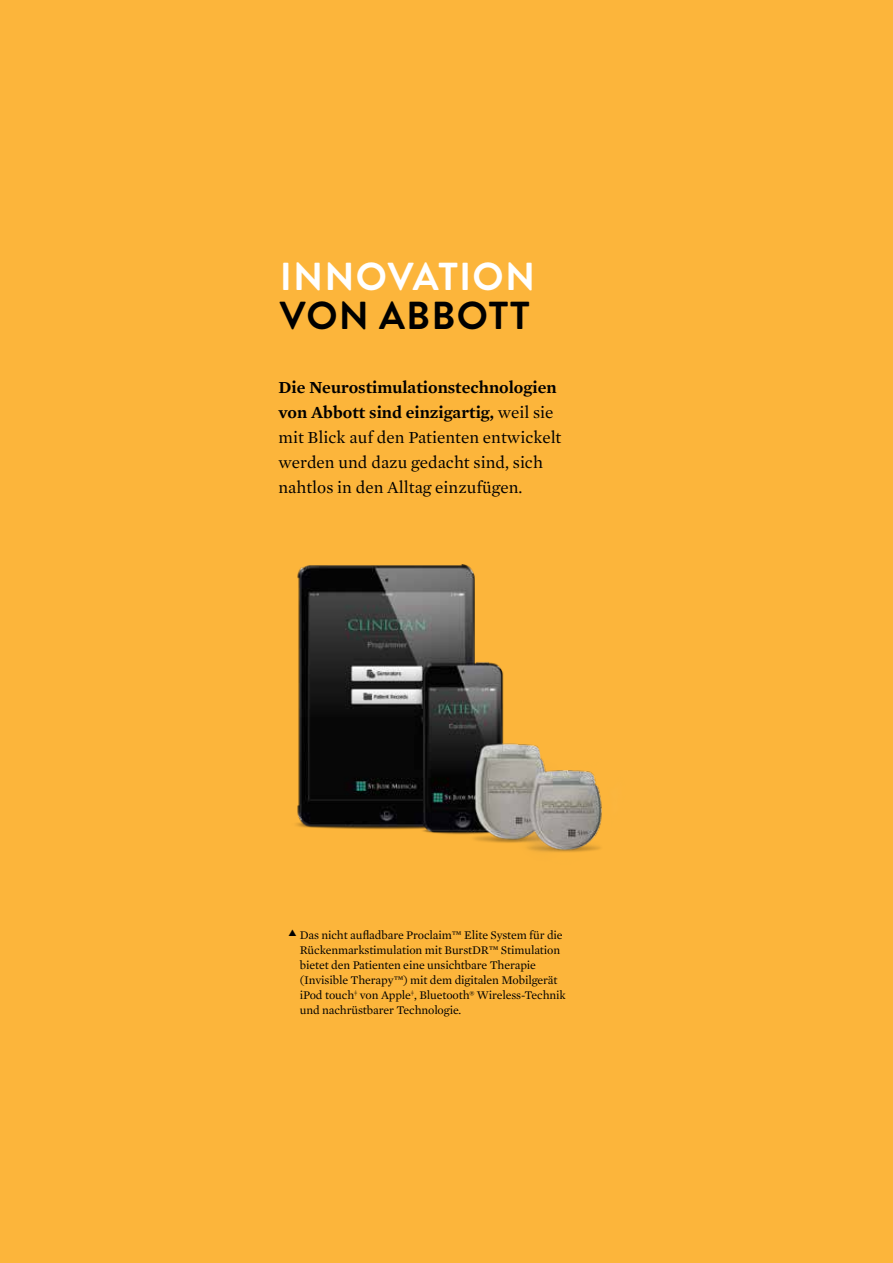
<style>
.page{position:relative;width:893px;height:1263px;background:#fcb53b}
.page>*{position:absolute;margin:0;border:0;box-sizing:border-box;transform-origin:0 0}
.t1{font:700 39px "Brandon Grotesque";letter-spacing:.03em;color:#fff}
.t2{font:700 39px "Brandon Grotesque";letter-spacing:.03em;color:#000}
.t3{font:17.25px/25px "Mercury Text G1";color:#000}
.t4{font:12px/15px "Mercury Text G1";letter-spacing:-.01em;color:#000}
.s1{font-weight:600}
</style>
<div class="page">
<img style="left:296px;top:564px;width:306px;height:288px">
<h1 class="t1" style="left:280px;top:250px;width:257px">INNOVATION</h1>
<h1 class="t2" style="left:280px;top:289px;width:251px">VON ABBOTT</h1>
<h2 class="t3" style="left:279px;top:374px;width:284px"><span class="s1">Die Neurostimulationstechnologien von Abbott sind einzigartig,</span> weil sie mit Blick auf den Patienten entwickelt werden und dazu gedacht sind, sich nahtlos in den Alltag einzufügen.</h2>
<p class="t4" style="left:300px;top:927px;width:268px">Das nicht aufladbare Proclaim™ Elite System für die Rückenmarkstimulation mit BurstDR™ Stimulation bietet den Patienten eine unsichtbare Therapie (Invisible Therapy™) mit dem digitalen Mobilgerät iPod touch<sup>‡</sup> von Apple<sup>‡</sup>, Bluetooth® Wireless-Technik und nachrüstbarer Technologie.</p>
</div>
